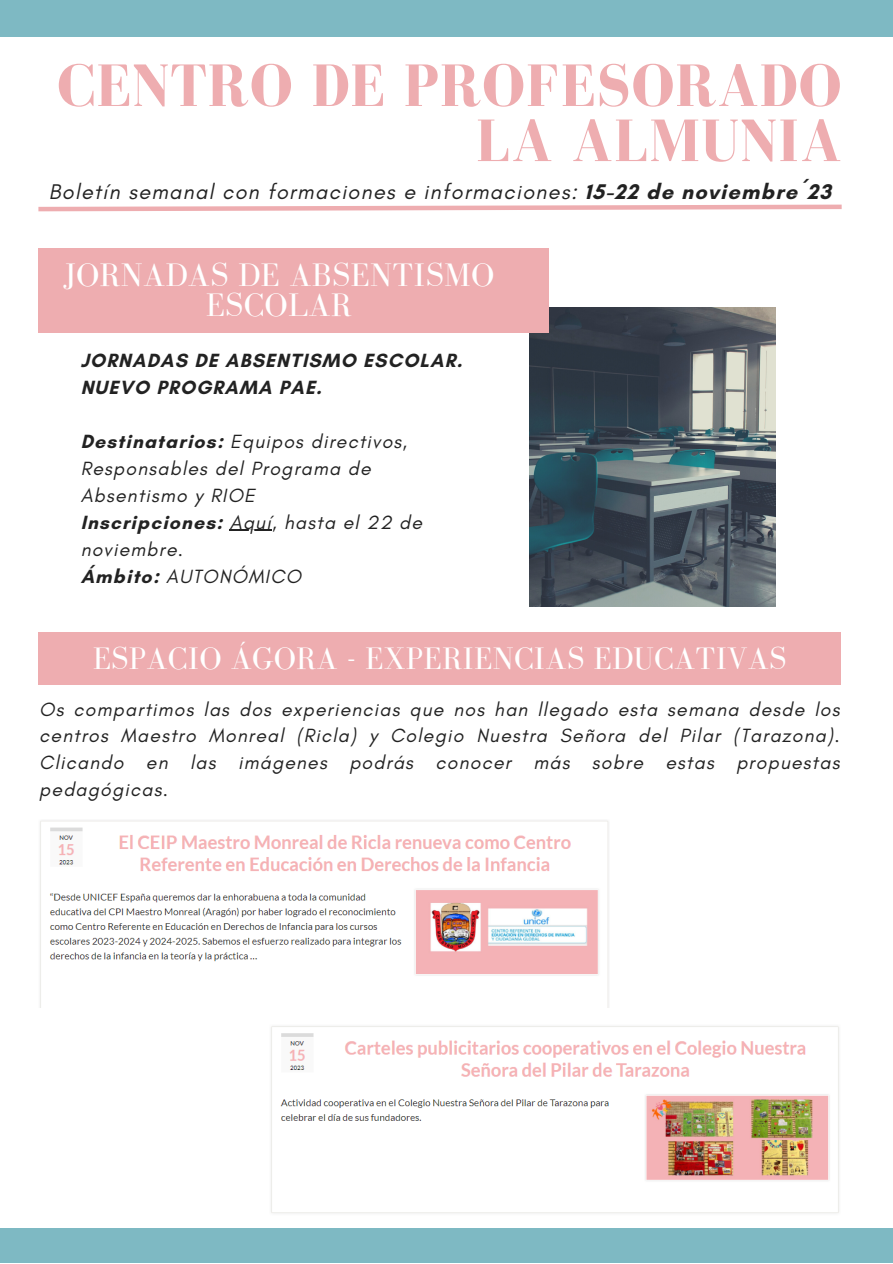
<style>
.page{position:relative;width:893px;height:1264px;background:#fff}
.page>*{position:absolute;margin:0;border:0;box-sizing:border-box;transform-origin:0 0}
.t1{font:700 61.5px/55.1px "Bodoni FLF";letter-spacing:.01em;color:#eeadb0;text-align:right}
.t2{font:33.45px/30.3px "Bodoni FLF";letter-spacing:.01em;color:#fff;text-align:center}
.t3{font:31.95px "Bodoni FLF";letter-spacing:.01em;color:#fff}
.t4{font:italic 21.6px "Glacial Indifference";letter-spacing:.06em;color:#222}
.t5{font:italic 19.5px/27px "Glacial Indifference";letter-spacing:.06em;color:#222}
.t6{font:700 19.5px/27px "Glacial Indifference";letter-spacing:.06em;color:#222}
.s1{font-weight:700;font-style:normal}
</style>
<div class="page">
<div style="left:0;top:1227px;width:892px;height:35px;background:#7eb9c3"></div>
<div style="left:0;top:0;width:892px;height:36px;background:#7eb9c3"></div>
<img style="left:529px;top:308px;width:246px;height:298px">
<div style="left:38px;top:248px;width:510px;height:84px;background:#eeadb0"></div>
<svg style="left:38px;top:204px;width:804px;height:8px"></svg>
<div style="left:38px;top:632px;width:802px;height:52px;background:#eeadb0"></div>
<img style="left:40px;top:820px;width:569px;height:187px">
<img style="left:271px;top:1026px;width:568px;height:187px">
<hr style="left:230px;top:530px;width:42px;height:1px;background:#222">
<p class="t1" style="left:57px;top:58px;width:785px">CENTRO DE PROFESORADO<br>LA ALMUNIA</p>
<p class="t4" style="left:49px;top:178px;width:783px">Boletín semanal con formaciones e informaciones: <span class="s1">15-22 de noviembre´23</span></p>
<p class="t2" style="left:63px;top:259px;width:432px">JORNADAS DE ABSENTISMO<br>ESCOLAR</p>
<p class="t6" style="left:81px;top:346px;width:383px">JORNADAS DE ABSENTISMO ESCOLAR.<br>NUEVO PROGRAMA PAE.</p>
<p class="t5" style="left:81px;top:427px;width:328px"><span class="s1">Destinatarios:</span> Equipos directivos,<br>Responsables del Programa de<br>Absentismo y RIOE</p>
<p class="t5" style="left:81px;top:508px;width:343px"><span class="s1">Inscripciones:</span> Aquí, hasta el 22 de noviembre.</p>
<p class="t5" style="left:81px;top:562px;width:222px"><span class="s1">Ámbito:</span> AUTONÓMICO</p>
<p class="t3" style="left:93px;top:641px;width:695px">ESPACIO ÁGORA - EXPERIENCIAS EDUCATIVAS</p>
<p class="t5" style="left:39px;top:695px;width:801px;text-align:justify">Os compartimos las dos experiencias que nos han llegado esta semana desde los centros Maestro Monreal (Ricla) y Colegio Nuestra Señora del Pilar (Tarazona).<br>Clicando en las imágenes podrás conocer más sobre estas propuestas pedagógicas.</p>
</div>
